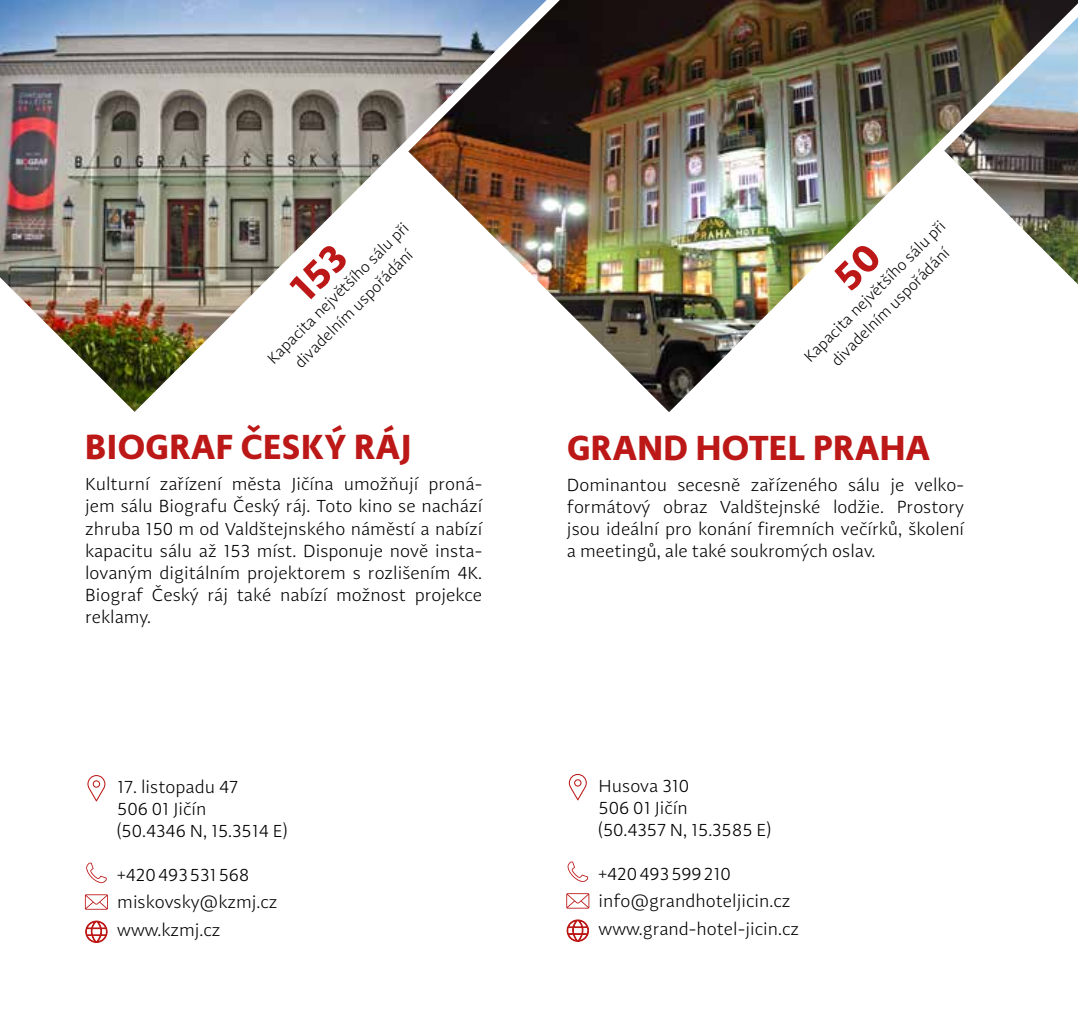
<style>
.page{position:relative;width:1078px;height:1021px;background:#fff}
.page>*{position:absolute;margin:0;border:0;box-sizing:border-box;transform-origin:0 0}
.t1{font:700 36px "Adagio Sans";letter-spacing:.01em;color:#bc1817}
.t2{font:300 18px/22px "Adagio Sans";color:#000}
.t3{font:300 16px/22px "Adagio Sans";color:#000;text-align:center}
</style>
<div class="page">
<img style="left:0;top:0;width:408px;height:412px">
<svg style="left:86px;top:862px;width:21px;height:21px"></svg>
<svg style="left:85px;top:894px;width:23px;height:15px"></svg>
<svg style="left:87px;top:775px;width:18px;height:26px"></svg>
<svg style="left:85px;top:920px;width:22px;height:22px"></svg>
<svg style="left:567px;top:861px;width:21px;height:21px"></svg>
<svg style="left:566px;top:893px;width:23px;height:15px"></svg>
<svg style="left:568px;top:774px;width:18px;height:26px"></svg>
<svg style="left:566px;top:919px;width:22px;height:22px"></svg>
<img style="left:408px;top:0;width:669px;height:412px">
<svg style="left:834px;top:244px;width:45px;height:46px"></svg>
<img style="left:944px;top:17px;width:133px;height:267px">
<svg style="left:289px;top:242px;width:60px;height:60px"></svg>
<p class="t3" style="left:262px;top:353px;width:194px;rotate:-45deg">Kapacita největšího sálu při divadelním uspořádání</p>
<p class="t3" style="left:798px;top:351px;width:194px;rotate:-45deg">Kapacita největšího sálu při divadelním uspořádání</p>
<h1 class="t1" style="left:85px;top:423px;width:327px">BIOGRAF ČESKÝ RÁJ</h1>
<p class="t2" style="left:85px;top:473px;width:398px;text-align:justify">Kulturní zařízení města Jičína umožňují proná&shy;jem sálu Biografu Český ráj. Toto kino se nachází zhruba 150 m od Valdštejnského náměstí a nabízí kapacitu sálu až 153 míst. Disponuje nově insta&shy;lovaným digitálním projektorem s rozlišením 4K.<br>Biograf Český ráj také nabízí možnost projekce reklamy.</p>
<p class="t2" style="left:117px;top:775px;width:171px">17. listopadu 47<br>506 01 Jičín<br>(50.4346 N, 15.3514 E)</p>
<p class="t2" style="left:117px;top:861px;width:162px;line-height:27.6px">+420493531568 miskovsky@kzmj.cz www.kzmj.cz</p>
<h1 class="t1" style="left:567px;top:424px;width:364px">GRAND HOTEL PRAHA</h1>
<p class="t2" style="left:567px;top:474px;width:398px;text-align:justify">Dominantou secesně zařízeného sálu je velko&shy;formátový obraz Valdštejnské lodžie. Prostory jsou ideální pro konání firemních večírků, školení a meetingů, ale také soukromých oslav.</p>
<p class="t2" style="left:598px;top:774px;width:173px">Husova 310<br>506 01 Jičín<br>(50.4357 N, 15.3585 E)</p>
<p class="t2" style="left:598px;top:859px;width:202px;line-height:27.6px">+420493599210 info@grandhoteljicin.cz www.grand-hotel-jicin.cz</p>
</div>
